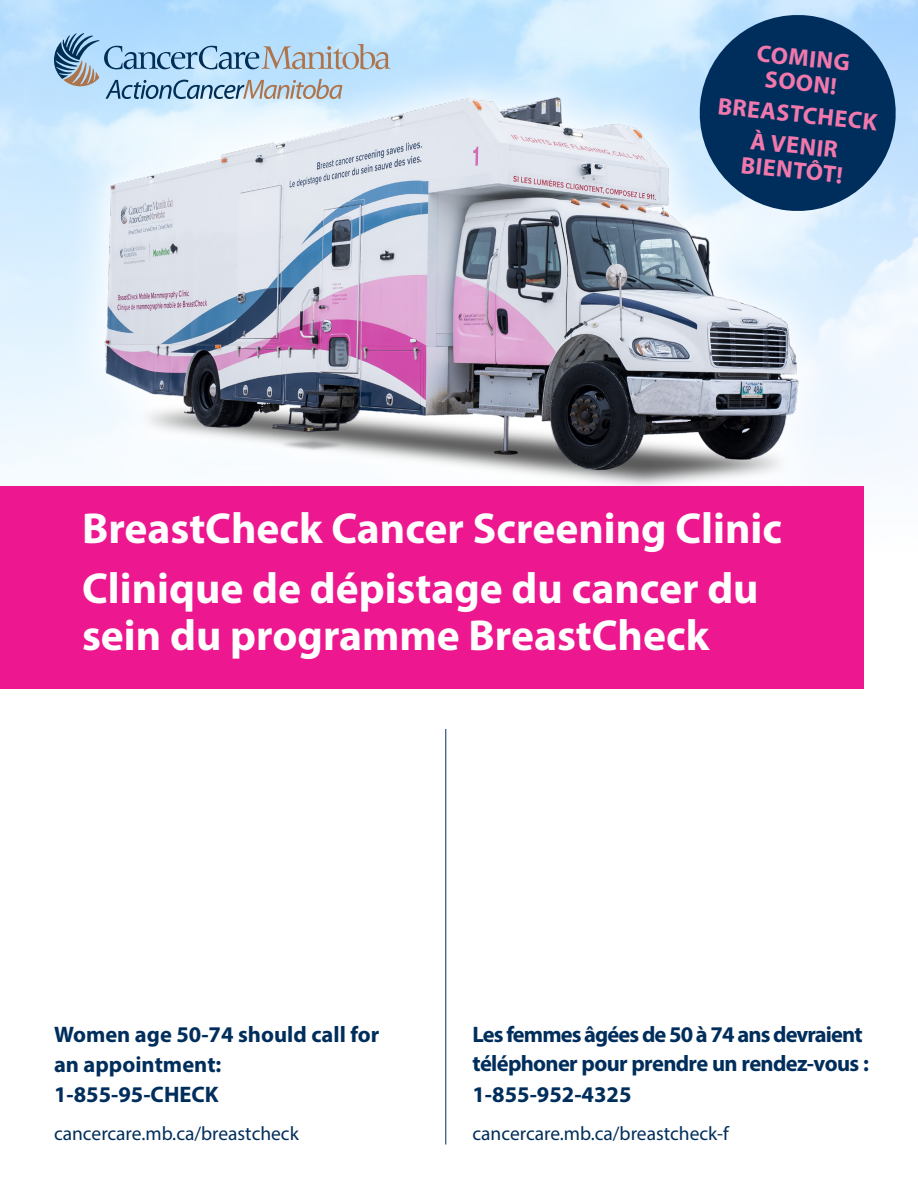
<style>
.page{position:relative;width:918px;height:1188px;background:#fff}
.page>*{position:absolute;margin:0;border:0;box-sizing:border-box;transform-origin:0 0}
.t1{font:700 43.5px/46.5px "Myriad Pro";color:#fff}
.t2{font:700 24px/24.8px "Myriad Pro";color:#f178ad;text-align:center}
.t3{font:700 22.5px/29.8px "Myriad Pro";letter-spacing:-.03em;color:#002e5c}
.t4{font:700 22.5px/29.8px "Myriad Pro";color:#002e5c}
.t5{font:19.5px "Myriad Pro";color:#002e5c}
</style>
<div class="page">
<svg style="left:59px;top:53px;width:784px;height:433px;background:#d0ebfe"></svg>
<img style="left:64px;top:97px;width:766px;height:389px">
<svg style="left:54px;top:33px;width:337px;height:66px;background:#a5c4dc"></svg>
<div style="left:0;top:486px;width:864px;height:202px;background:#ed178f"></div>
<svg style="left:695px;top:10px;width:206px;height:206px;background:#39628a"></svg>
<hr style="left:445px;top:729px;width:1px;height:416px;background:#002e5c">
<p class="t2" style="left:758px;top:40px;width:95px;rotate:6deg">COMING<br>SOON!</p>
<p class="t2" style="left:719px;top:92px;width:162px;rotate:6deg">BREASTCHECK</p>
<p class="t2" style="left:752px;top:128px;width:89px;rotate:6deg">À VENIR</p>
<p class="t2" style="left:742px;top:151px;width:104px;rotate:6deg">BIENTÔT!</p>
<p class="t1" style="left:82px;top:504px;width:702px">BreastCheck Cancer Screening Clinic</p>
<p class="t1" style="left:82px;top:564px;width:678px">Clinique de dépistage du cancer du sein du programme BreastCheck</p>
<p class="t4" style="left:54px;top:1019px;width:327px">Women age 50-74 should call for an appointment:<br>1-855-95-CHECK</p>
<p class="t5" style="left:54px;top:1121px;width:246px">cancercare.mb.ca/breastcheck</p>
<p class="t3" style="left:472px;top:1019px;width:398px">Les femmes âgées de 50 à 74 ans devraient téléphoner pour prendre un rendez-vous :<br>1-855-952-4325</p>
<p class="t5" style="left:472px;top:1121px;width:258px">cancercare.mb.ca/breastcheck-f</p>
</div>
